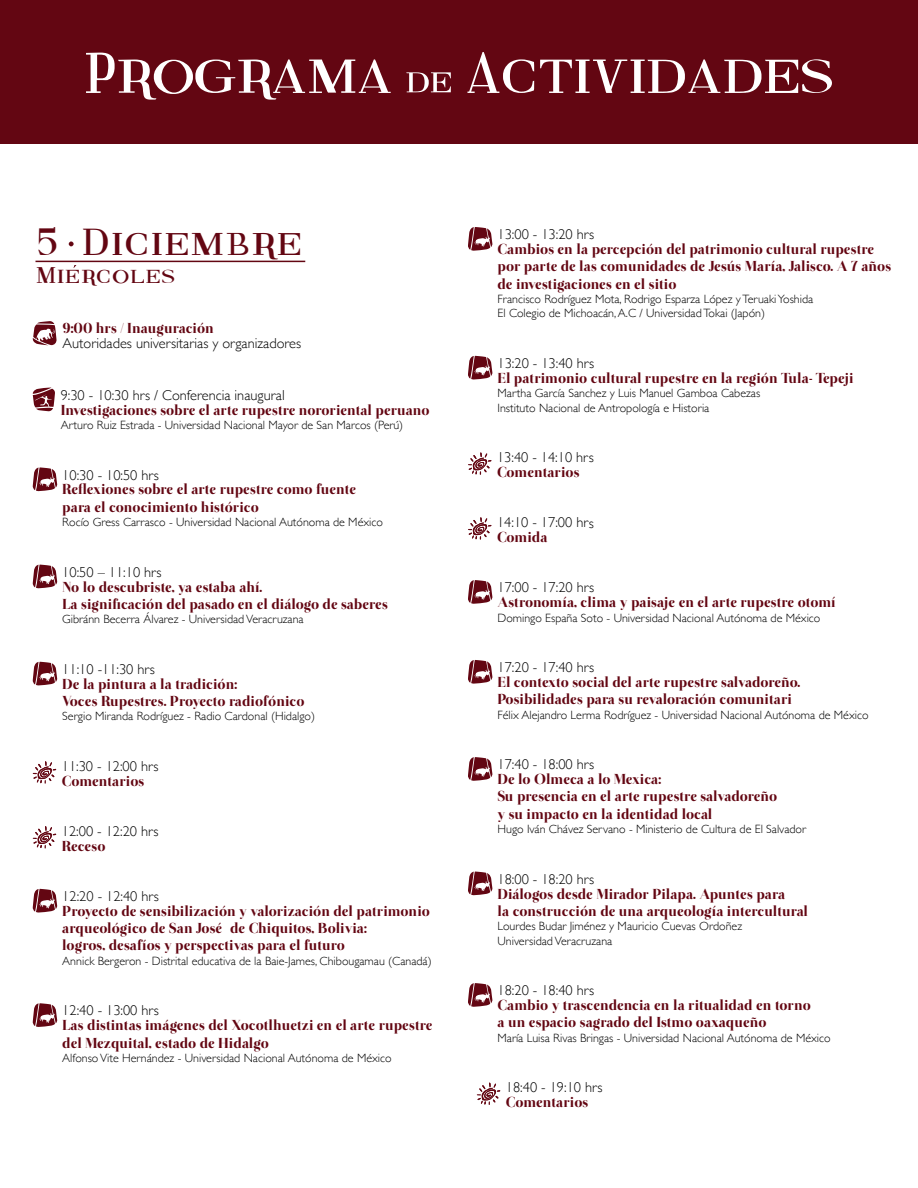
<style>
.page{position:relative;width:918px;height:1188px;background:#fff}
.page>*{position:absolute;margin:0;border:0;box-sizing:border-box;transform-origin:0 0}
.t1{font:30px "Fine Serif";letter-spacing:.12em;color:#630612}
.t2{font:18px "Fine Serif";letter-spacing:.12em;color:#630612}
.t3{font:14.4px/17.2px "Otama ep";color:#630612}
.t4{font:300 14.4px "Gill Sans";color:#000001}
.t5{font:300 12px/14.4px "Gill Sans";color:#000001}
</style>
<div class="page">
<div style="left:0;top:0;width:918px;height:143px;background:#630612"></div>
<svg style="left:86px;top:53px;width:305px;height:47px"></svg>
<svg style="left:406px;top:72px;width:45px;height:20px"></svg>
<svg style="left:467px;top:52px;width:67px;height:41px"></svg>
<svg style="left:540px;top:59px;width:292px;height:34px"></svg>
<svg style="left:468px;top:356px;width:25px;height:24px"></svg>
<svg style="left:468px;top:452px;width:23px;height:23px"></svg>
<svg style="left:477px;top:1083px;width:23px;height:22px"></svg>
<svg style="left:468px;top:517px;width:23px;height:23px"></svg>
<svg style="left:468px;top:580px;width:25px;height:24px"></svg>
<svg style="left:468px;top:660px;width:25px;height:24px"></svg>
<svg style="left:468px;top:757px;width:25px;height:24px"></svg>
<svg style="left:468px;top:872px;width:25px;height:23px"></svg>
<svg style="left:468px;top:983px;width:25px;height:24px"></svg>
<svg style="left:468px;top:227px;width:25px;height:24px"></svg>
<hr style="left:36px;top:261px;width:269px;height:1px;background:#630612">
<svg style="left:69px;top:242px;width:5px;height:4px"></svg>
<svg style="left:33px;top:1003px;width:24px;height:24px"></svg>
<svg style="left:33px;top:761px;width:23px;height:23px"></svg>
<svg style="left:33px;top:826px;width:23px;height:23px"></svg>
<svg style="left:33px;top:388px;width:22px;height:23px"></svg>
<svg style="left:33px;top:467px;width:24px;height:24px"></svg>
<svg style="left:33px;top:565px;width:24px;height:23px"></svg>
<svg style="left:33px;top:662px;width:24px;height:23px"></svg>
<svg style="left:33px;top:889px;width:24px;height:24px"></svg>
<svg style="left:33px;top:321px;width:24px;height:24px"></svg>
<h1 class="t1" style="left:38px;top:227px;width:264px">5 Diciembre</h1>
<p class="t2" style="left:37px;top:266px;width:139px">Miercoles</p>
<p class="t3" style="left:63px;top:320px;width:153px">9:00 hrs / Inauguración</p>
<p class="t4" style="left:63px;top:332px;width:240px">Autoridades universitarias y organizadores</p>
<p class="t4" style="left:61px;top:384px;width:226px">9:30 - 10:30 hrs / Conferencia inaugural</p>
<p class="t3" style="left:61px;top:401px;width:371px">Investigaciones sobre el arte rupestre nororiental peruano</p>
<p class="t5" style="left:61px;top:417px;width:344px">Arturo Ruiz Estrada - Universidad Nacional Mayor de San Marcos (Perú)</p>
<p class="t4" style="left:62px;top:464px;width:98px">10:30 - 10:50 hrs</p>
<p class="t3" style="left:62px;top:481px;width:295px">Reflexiones sobre el arte rupestre como fuente para el conocimiento histórico</p>
<p class="t5" style="left:62px;top:514px;width:322px">Rocío Gress Carrasco - Universidad Nacional Autónoma de México</p>
<p class="t4" style="left:62px;top:561px;width:101px">10:50 – 11:10 hrs</p>
<p class="t3" style="left:62px;top:578px;width:327px">No lo descubriste, ya estaba ahí.<br>La significación del pasado en el diálogo de saberes</p>
<p class="t5" style="left:62px;top:612px;width:243px">Gibránn Becerra Álvarez - Universidad Veracruzana</p>
<p class="t4" style="left:62px;top:658px;width:94px">11:10 -11:30 hrs</p>
<p class="t3" style="left:62px;top:675px;width:244px">De la pintura a la tradición:<br>Voces Rupestres. Proyecto radiofónico</p>
<p class="t5" style="left:62px;top:709px;width:254px">Sergio Miranda Rodríguez - Radio Cardonal (Hidalgo)</p>
<p class="t4" style="left:62px;top:755px;width:98px">11:30 - 12:00 hrs</p>
<p class="t3" style="left:62px;top:772px;width:84px">Comentarios</p>
<p class="t4" style="left:62px;top:820px;width:98px">12:00 - 12:20 hrs</p>
<p class="t3" style="left:62px;top:837px;width:45px">Receso</p>
<p class="t4" style="left:62px;top:885px;width:98px">12:20 - 12:40 hrs</p>
<p class="t3" style="left:62px;top:902px;width:369px">Proyecto de sensibilización y valorización del patrimonio arqueológico de San José de Chiquitos, Bolivia:<br>logros, desafíos y perspectivas para el futuro</p>
<p class="t5" style="left:62px;top:953px;width:371px">Annick Bergeron - Distrital educativa de la Baie-James, Chibougamau (Canadá)</p>
<p class="t4" style="left:62px;top:999px;width:98px">12:40 - 13:00 hrs</p>
<p class="t3" style="left:62px;top:1017px;width:372px">Las distintas imágenes del Xocotlhuetzi en el arte rupestre del Mezquital, estado de Hidalgo</p>
<p class="t5" style="left:62px;top:1050px;width:331px">Alfonso Vite Hernández - Universidad Nacional Autónoma de México</p>
<p class="t4" style="left:498px;top:223px;width:98px">13:00 - 13:20 hrs</p>
<p class="t3" style="left:498px;top:241px;width:395px">Cambios en la percepción del patrimonio cultural rupestre por parte de las comunidades de Jesús María, Jalisco. A 7 años de investigaciones en el sitio</p>
<p class="t5" style="left:498px;top:291px;width:317px">Francisco Rodríguez Mota, Rodrigo Esparza López y Teruaki Yoshida<br>El Colegio de Michoacán, A.C / Universidad Tokai (Japón)</p>
<p class="t4" style="left:498px;top:352px;width:98px">13:20 - 13:40 hrs</p>
<p class="t3" style="left:498px;top:369px;width:358px">El patrimonio cultural rupestre en la región Tula- Tepeji</p>
<p class="t5" style="left:498px;top:386px;width:264px">Martha García Sanchez y Luis Manuel Gamboa Cabezas<br>Instituto Nacional de Antropología e Historia</p>
<p class="t4" style="left:497px;top:446px;width:98px">13:40 - 14:10 hrs</p>
<p class="t3" style="left:497px;top:464px;width:84px">Comentarios</p>
<p class="t4" style="left:497px;top:511px;width:98px">14:10 - 17:00 hrs</p>
<p class="t3" style="left:497px;top:529px;width:52px">Comida</p>
<p class="t4" style="left:498px;top:576px;width:98px">17:00 - 17:20 hrs</p>
<p class="t3" style="left:498px;top:594px;width:340px">Astronomía, clima y paisaje en el arte rupestre otomí</p>
<p class="t5" style="left:498px;top:610px;width:324px">Domingo España Soto - Universidad Nacional Autónoma de México</p>
<p class="t4" style="left:498px;top:656px;width:98px">17:20 - 17:40 hrs</p>
<p class="t3" style="left:498px;top:673px;width:304px">El contexto social del arte rupestre salvadoreño.<br>Posibilidades para su revaloración comunitari</p>
<p class="t5" style="left:498px;top:707px;width:372px">Félix Alejandro Lerma Rodríguez - Universidad Nacional Autónoma de México</p>
<p class="t4" style="left:498px;top:753px;width:98px">17:40 - 18:00 hrs</p>
<p class="t3" style="left:498px;top:771px;width:281px">De lo Olmeca a lo Mexica:<br>Su presencia en el arte rupestre salvadoreño y su impacto en la identidad local</p>
<p class="t5" style="left:498px;top:821px;width:310px">Hugo Iván Chávez Servano - Ministerio de Cultura de El Salvador</p>
<p class="t4" style="left:498px;top:868px;width:98px">18:00 - 18:20 hrs</p>
<p class="t3" style="left:498px;top:885px;width:312px">Diálogos desde Mirador Pilapa. Apuntes para<br>la construcción de una arqueología intercultural</p>
<p class="t5" style="left:498px;top:919px;width:246px">Lourdes Budar Jiménez y Mauricio Cuevas Ordoñez<br>Universidad Veracruzana</p>
<p class="t4" style="left:498px;top:979px;width:98px">18:20 - 18:40 hrs</p>
<p class="t3" style="left:498px;top:997px;width:315px">Cambio y trascendencia en la ritualidad en torno a un espacio sagrado del Istmo oaxaqueño</p>
<p class="t5" style="left:498px;top:1030px;width:335px">María Luisa Rivas Bringas - Universidad Nacional Autónoma de México</p>
<p class="t4" style="left:506px;top:1076px;width:98px">18:40 - 19:10 hrs</p>
<p class="t3" style="left:506px;top:1094px;width:84px">Comentarios</p>
</div>
